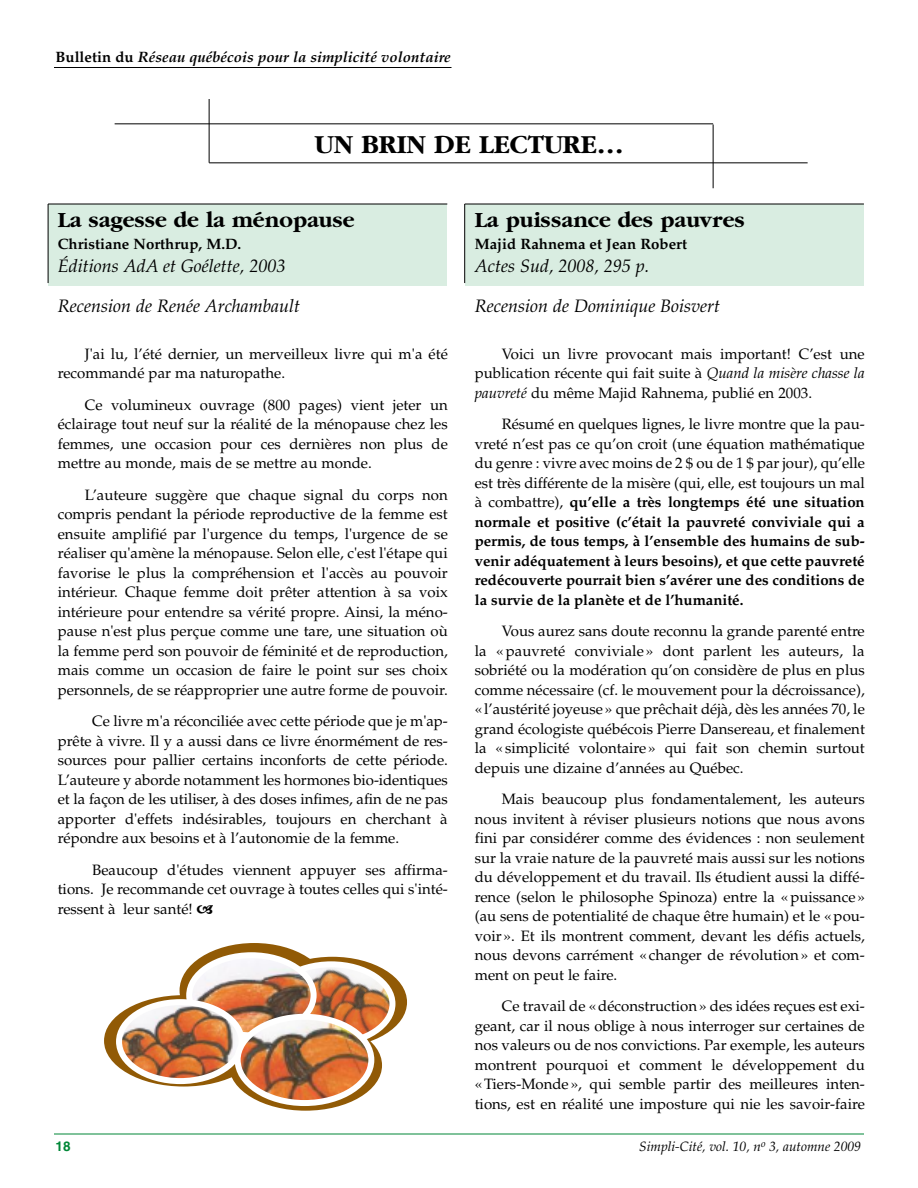
<style>
.page{position:relative;width:918px;height:1188px;background:#fff}
.page>*{position:absolute;margin:0;border:0;box-sizing:border-box;transform-origin:0 0}
.t1{font:700 27px "Garamond";color:#000}
.t2{font:700 22.5px "Garamond";color:#000}
.t3{font:italic 18px "Palatino";color:#000}
.t4{font:15px/19.5px "Palatino";color:#000;text-align:justify}
.t5{font:700 15px/19.5px "Palatino";letter-spacing:-.005em;color:#000;text-align:justify}
.t6{font:italic 700 15px "Palatino";color:#000}
.t7{font:italic 13.5px "Palatino";color:#000}
.t8{font:700 13.5px "Helvetica";color:#018737}
.s1{font-style:normal}
.s2{font-style:italic}
.s3{font-weight:400}
</style>
<div class="page">
<div style="left:104px;top:995px;width:159px;height:92px;background:#915a05;border-radius:50%"></div>
<div style="left:258px;top:957px;width:149px;height:91px;background:#915a05;border-radius:50%"></div>
<div style="left:180px;top:943px;width:149px;height:95px;background:#915a05;border-radius:50%"></div>
<hr style="left:54px;top:67px;width:398px;height:1px;background:#000">
<hr style="left:54px;top:1134px;width:810px;height:1px;background:#018737">
<div style="left:48px;top:204px;width:399px;height:81px;background:#d9ede1"></div>
<hr style="left:48px;top:204px;width:399px;height:1px;background:#000">
<hr style="left:48px;top:204px;width:1px;height:79px;background:#000">
<div style="left:465px;top:204px;width:399px;height:81px;background:#d9ede1"></div>
<hr style="left:465px;top:204px;width:399px;height:1px;background:#000">
<hr style="left:464px;top:204px;width:1px;height:79px;background:#000">
<hr style="left:115px;top:124px;width:598px;height:1px;background:#000">
<hr style="left:209px;top:163px;width:599px;height:1px;background:#000">
<hr style="left:209px;top:99px;width:1px;height:64px;background:#000">
<hr style="left:713px;top:124px;width:1px;height:64px;background:#000">
<img style="left:116px;top:952px;width:279px;height:154px">
<p class="t6" style="left:56px;top:51px;width:397px"><span class="s1">Bulletin du</span> Réseau québécois pour la simplicité volontaire</p>
<h1 class="t1" style="left:315px;top:128px;width:310px">UN BRIN DE LECTURE…</h1>
<h2 class="t2" style="left:58px;top:206px;width:298px">La sagesse de la ménopause</h2>
<p class="t5" style="left:58px;top:236px;width:185px">Christiane Northrup, M.D.</p>
<p class="t3" style="left:58px;top:259px;width:229px">Éditions AdA et Goélette, 2003</p>
<p class="t3" style="left:58px;top:299px;width:244px">Recension de Renée Archambault</p>
<p class="t4" style="left:58px;top:345px;width:392px;text-indent:27px">J'ai lu, l’été dernier, un merveilleux livre qui m'a été recommandé par ma naturopathe.</p>
<p class="t4" style="left:58px;top:396px;width:392px;text-indent:27px">Ce volumineux ouvrage (800 pages) vient jeter un éclairage tout neuf sur la réalité de la ménopause chez les femmes, une occasion pour ces dernières non plus de mettre au monde, mais de se mettre au monde.</p>
<p class="t4" style="left:58px;top:486px;width:392px;text-indent:27px">L’auteure suggère que chaque signal du corps non compris pendant la période reproductive de la femme est ensuite amplifié par l'urgence du temps, l'urgence de se réaliser qu'amène la ménopause. Selon elle, c'est l'étape qui favorise le plus la compréhension et l'accès au pouvoir intérieur. Chaque femme doit prêter attention à sa voix intérieure pour entendre sa vérité propre. Ainsi, la méno&shy;pause n'est plus perçue comme une tare, une situation où la femme perd son pouvoir de féminité et de reproduction, mais comme un occasion de faire le point sur ses choix personnels, de se réapproprier une autre forme de pouvoir.</p>
<p class="t4" style="left:58px;top:713px;width:392px;text-indent:34px">Ce livre m'a réconciliée avec cette période que je m'ap&shy;prête à vivre. Il y a aussi dans ce livre énormément de res&shy;sources pour pallier certains inconforts de cette période.<br>L’auteure y aborde notamment les hormones bio-identiques et la façon de les utiliser, à des doses infimes, afin de ne pas apporter d'effets indésirables, toujours en cherchant à répondre aux besoins et à l’autonomie de la femme.</p>
<p class="t4" style="left:58px;top:861px;width:392px;text-indent:34px">Beaucoup d'études viennent appuyer ses affirma&shy;tions. Je recommande cet ouvrage à toutes celles qui s'inté&shy;ressent à leur santé!</p>
<h2 class="t2" style="left:475px;top:206px;width:272px">La puissance des pauvres</h2>
<p class="t5" style="left:475px;top:236px;width:214px">Majid Rahnema et Jean Robert</p>
<p class="t3" style="left:475px;top:259px;width:176px">Actes Sud, 2008, 295 p.</p>
<p class="t3" style="left:475px;top:299px;width:247px">Recension de Dominique Boisvert</p>
<p class="t4" style="left:475px;top:345px;width:392px;text-indent:27px">Voici un livre provocant mais important! C’est une publication récente qui fait suite à <span class="s2">Quand la misère chasse la pauvreté</span> du même Majid Rahnema, publié en 2003.</p>
<p class="t5" style="left:475px;top:416px;width:392px;text-indent:27px"><span class="s3">Résumé en quelques lignes, le livre montre que la pau&shy;vreté n’est pas ce qu’on croit (une équation mathématique du genre : vivre avec moins de 2 $ ou de 1 $ par jour), qu’elle est très différente de la misère (qui, elle, est toujours un mal à combattre),</span> qu’elle a très longtemps été une situation normale et positive (c’était la pauvreté conviviale qui a permis, de tous temps, à l’ensemble des humains de sub&shy;venir adéquatement à leurs besoins), et que cette pauvreté redécouverte pourrait bien s’avérer une des conditions de la survie de la planète et de l’humanité.</p>
<p class="t4" style="left:475px;top:623px;width:392px;text-indent:27px">Vous aurez sans doute reconnu la grande parenté entre la « pauvreté conviviale » dont parlent les auteurs, la sobriété ou la modération qu’on considère de plus en plus comme nécessaire (cf. le mouvement pour la décroissance), « l’austérité joyeuse » que prêchait déjà, dès les années 70, le grand écologiste québécois Pierre Dansereau, et finalement la « simplicité volontaire » qui fait son chemin surtout depuis une dizaine d’années au Québec.</p>
<p class="t4" style="left:475px;top:791px;width:392px;text-indent:27px">Mais beaucoup plus fondamentalement, les auteurs nous invitent à réviser plusieurs notions que nous avons fini par considérer comme des évidences : non seulement sur la vraie nature de la pauvreté mais aussi sur les notions du développement et du travail. Ils étudient aussi la diffé&shy;rence (selon le philosophe Spinoza) entre la « puissance » (au sens de potentialité de chaque être humain) et le « pou&shy;voir ». Et ils montrent comment, devant les défis actuels, nous devons carrément « changer de révolution » et com&shy;ment on peut le faire.</p>
<p class="t4" style="left:475px;top:998px;width:392px;text-indent:27px">Ce travail de « déconstruction » des idées reçues est exi&shy;geant, car il nous oblige à nous interroger sur certaines de nos valeurs ou de nos convictions. Par exemple, les auteurs montrent pourquoi et comment le développement du « Tiers-Monde », qui semble partir des meilleures inten&shy;tions, est en réalité une imposture qui nie les savoir-faire</p>
<p class="t8" style="left:56px;top:1141px;width:17px">18</p>
<p class="t7" style="left:639px;top:1142px;width:223px">Simpli-Cité, vol. 10, n<sup>o</sup> 3, automne 2009</p>
</div>
